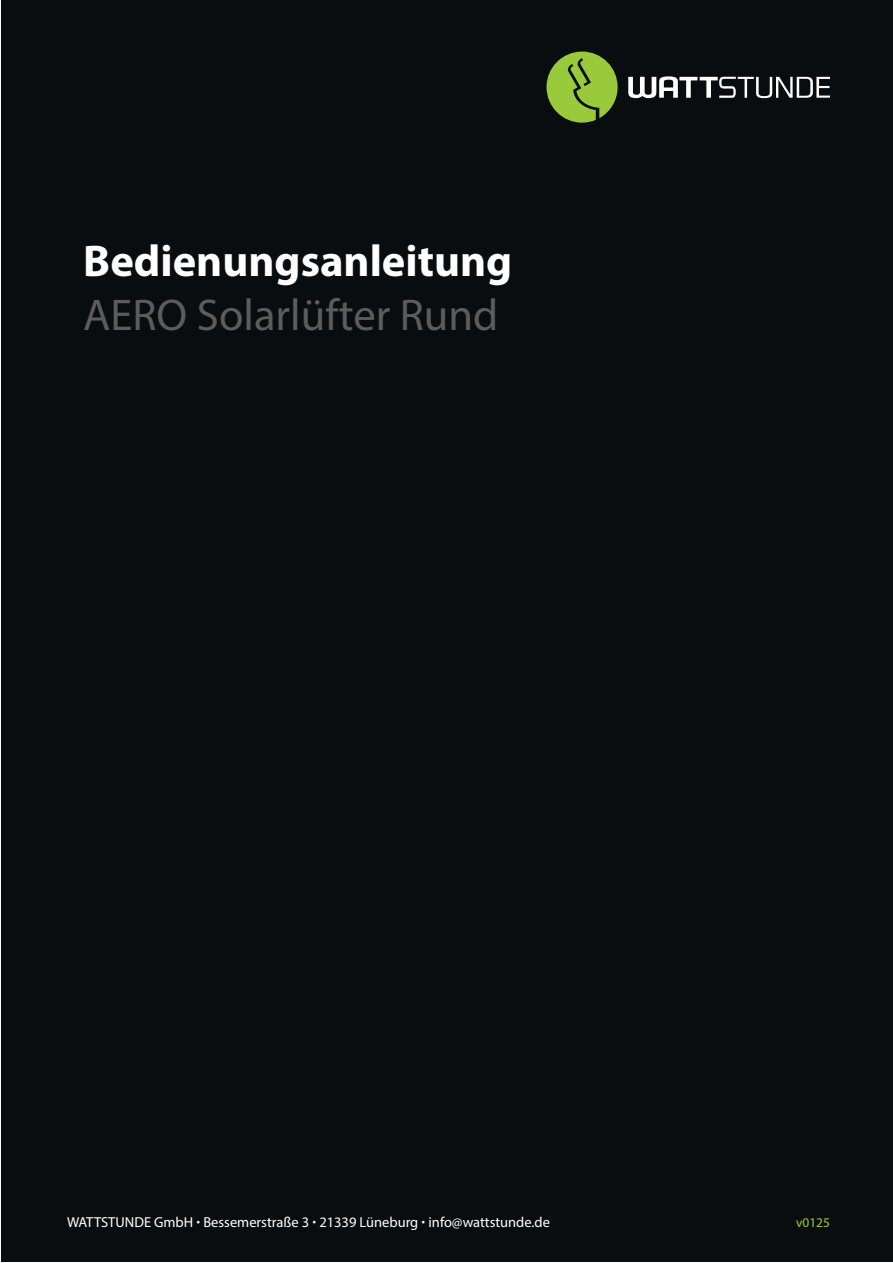
<style>
.page{position:relative;width:893px;height:1263px;background:#fff}
.page>*{position:absolute;margin:0;border:0;box-sizing:border-box;transform-origin:0 0}
.t1{font:700 44.55px "Myriad Pro";color:#fff}
.t2{font:44.55px "Myriad Pro";color:#5c5b5d}
.t3{font:14.55px "Myriad Pro";color:#fff}
.t4{font:13.35px "Myriad Pro";color:#99ca3b}
.s1{font-weight:700}
</style>
<div class="page">
<div style="left:2px;top:0;width:891px;height:1262px;background:#0a0d10"></div>
<svg style="left:628px;top:76px;width:202px;height:22px"></svg>
<svg style="left:546px;top:52px;width:72px;height:71px"></svg>
<p class="t1" style="left:83px;top:232px;width:431px">Bedienungsanleitung</p>
<p class="t2" style="left:83px;top:287px;width:416px">AERO Solarlüfter Rund</p>
<p class="t3" style="left:67px;top:1213px;width:484px">WATTSTUNDE GmbH <span class="s1">·</span> Bessemerstraße 3 <span class="s1">·</span> 21339 Lüneburg <span class="s1">·</span> info@wattstunde.de</p>
<p class="t4" style="left:796px;top:1214px;width:35px">v0125</p>
</div>
